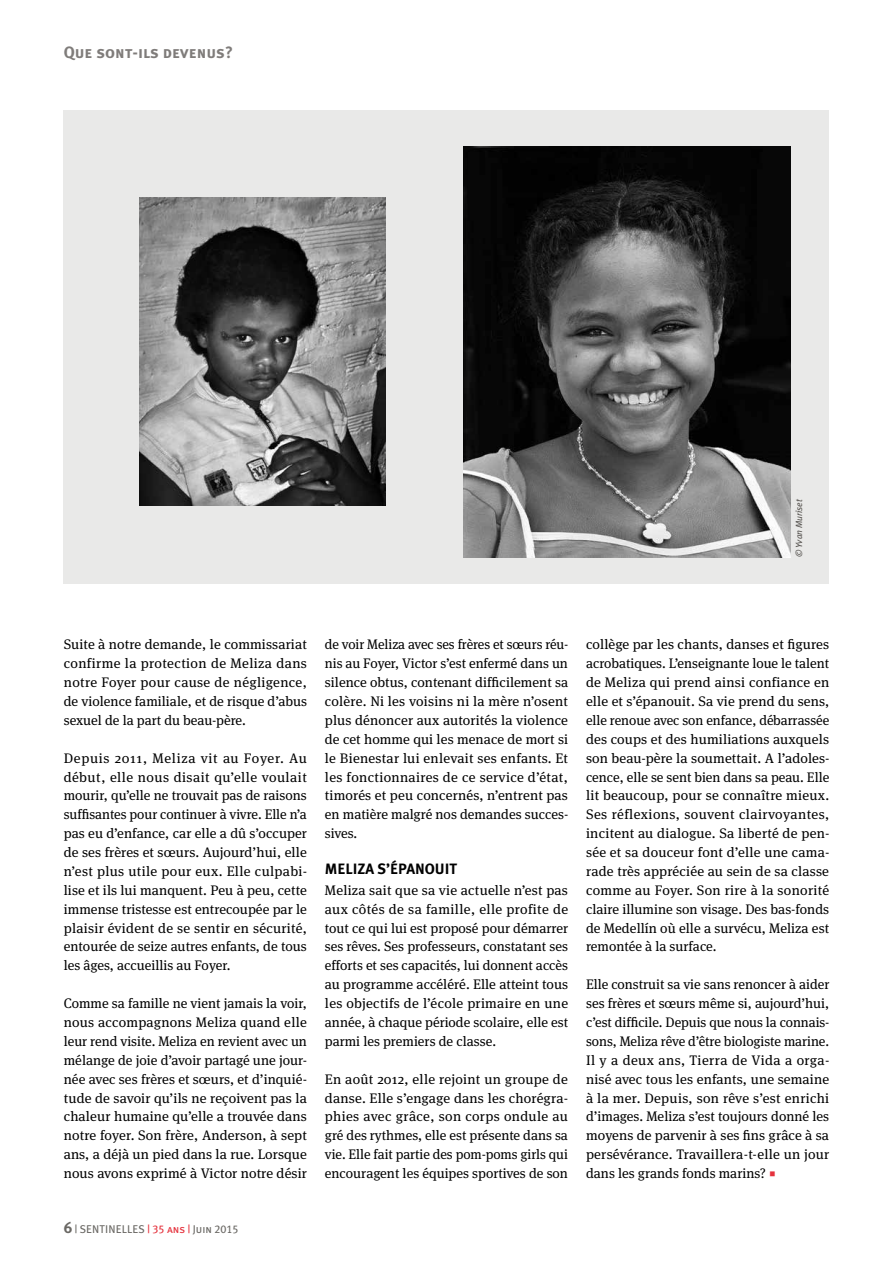
<style>
.page{position:relative;width:893px;height:1263px;background:#fff}
.page>*{position:absolute;margin:0;border:0;box-sizing:border-box;transform-origin:0 0}
.t1{font:16.5px "Meta Plus Bold Caps";color:#7f7c7a}
.t2{font:700 15px "Meta Plus";color:#000}
.t3{font:13.8px/18.9px "Meta Serif";letter-spacing:.005em;color:#000;text-align:justify}
.t4{font:11.25px "Meta Plus Book Caps";color:#6a6864}
.t5{font:italic 9px "Meta Plus";color:#55524e}
.s1{font-family:"Meta Plus Bold Caps";font-size:15.75px}
.s2{color:#e5323d}
.s3{font-family:"Minion Pro";font-size:16.5px;color:#e5323d}
</style>
<div class="page">
<div style="left:64px;top:111px;width:765px;height:473px;background:#e9e9e8"></div>
<img style="left:140px;top:197px;width:245px;height:309px">
<img style="left:463px;top:146px;width:328px;height:411px">
<p class="t1" style="left:64px;top:43px;width:171px">Que sont-ils devenus?</p>
<p class="t5" style="left:794px;top:557px;width:60px;rotate:-90deg">© Yvan Muriset</p>
<p class="t3" style="left:64px;top:635px;width:245px">Suite à notre demande, le commissariat confirme la protection de Meliza dans notre Foyer pour cause de négligence, de violence familiale, et de risque d’abus sexuel de la part du beau-père.</p>
<p class="t3" style="left:64px;top:748px;width:245px">Depuis 2011, Meliza vit au Foyer. Au début, elle nous disait qu’elle voulait mourir, qu’elle ne trouvait pas de raisons suffisantes pour continuer à vivre. Elle n’a pas eu d’enfance, car elle a dû s’occuper de ses frères et sœurs. Aujourd’hui, elle n’est plus utile pour eux. Elle culpabi&shy;lise et ils lui manquent. Peu à peu, cette immense tristesse est entrecoupée par le plaisir évident de se sentir en sécurité, entourée de seize autres enfants, de tous les âges, accueillis au Foyer.</p>
<p class="t3" style="left:64px;top:994px;width:245px">Comme sa famille ne vient jamais la voir, nous accompagnons Meliza quand elle leur rend visite. Meliza en revient avec un mélange de joie d’avoir partagé une jour&shy;née avec ses frères et sœurs, et d’inquié&shy;tude de savoir qu’ils ne reçoivent pas la chaleur humaine qu’elle a trouvée dans notre foyer. Son frère, Anderson, à sept ans, a déjà un pied dans la rue. Lorsque nous avons exprimé à Victor notre désir</p>
<p class="t4" style="left:64px;top:1223px;width:176px"><span class="s1">6</span> | SentinElles <span class="s2">| 35 ans |</span> Juin 2015</p>
<p class="t3" style="left:325px;top:635px;width:245px">de voir Meliza avec ses frères et sœurs réu&shy;nis au Foyer, Victor s’est enfermé dans un silence obtus, contenant difficilement sa colère. Ni les voisins ni la mère n’osent plus dénoncer aux autorités la violence de cet homme qui les menace de mort si le Bienestar lui enlevait ses enfants. Et les fonctionnaires de ce service d’état, timorés et peu concernés, n’entrent pas en matière malgré nos demandes succes&shy;sives.</p>
<p class="t2" style="left:325px;top:860px;width:134px">MELIZA S’ÉPANOUIT</p>
<p class="t3" style="left:325px;top:880px;width:245px">Meliza sait que sa vie actuelle n’est pas aux côtés de sa famille, elle profite de tout ce qui lui est proposé pour démarrer ses rêves. Ses professeurs, constatant ses efforts et ses capacités, lui donnent accès au programme accéléré. Elle atteint tous les objectifs de l’école primaire en une année, à chaque période scolaire, elle est parmi les premiers de classe.</p>
<p class="t3" style="left:325px;top:1069px;width:245px">En août 2012, elle rejoint un groupe de danse. Elle s’engage dans les chorégra&shy;phies avec grâce, son corps ondule au gré des rythmes, elle est présente dans sa vie. Elle fait partie des pom-poms girls qui encouragent les équipes sportives de son</p>
<p class="t3" style="left:586px;top:635px;width:245px">collège par les chants, danses et figures acrobatiques. L’enseignante loue le talent de Meliza qui prend ainsi confiance en elle et s’épanouit. Sa vie prend du sens, elle renoue avec son enfance, débarrassée des coups et des humiliations auxquels son beau-père la soumettait. A l’adoles&shy;cence, elle se sent bien dans sa peau. Elle lit beaucoup, pour se connaître mieux.<br>Ses réflexions, souvent clairvoyantes, incitent au dialogue. Sa liberté de pen&shy;sée et sa douceur font d’elle une cama&shy;rade très appréciée au sein de sa classe comme au Foyer. Son rire à la sonorité claire illumine son visage. Des bas-fonds de Medellín où elle a survécu, Meliza est remontée à la surface.</p>
<p class="t3" style="left:586px;top:975px;width:245px">Elle construit sa vie sans renoncer à aider ses frères et sœurs même si, aujourd’hui, c’est difficile. Depuis que nous la connais&shy;sons, Meliza rêve d’être biologiste marine.<br>Il y a deux ans, Tierra de Vida a orga&shy;nisé avec tous les enfants, une semaine à la mer. Depuis, son rêve s’est enrichi d’images. Meliza s’est toujours donné les moyens de parvenir à ses fins grâce à sa persévérance. Travaillera-t-elle un jour dans les grands fonds marins? <span class="s3">■</span></p>
</div>
